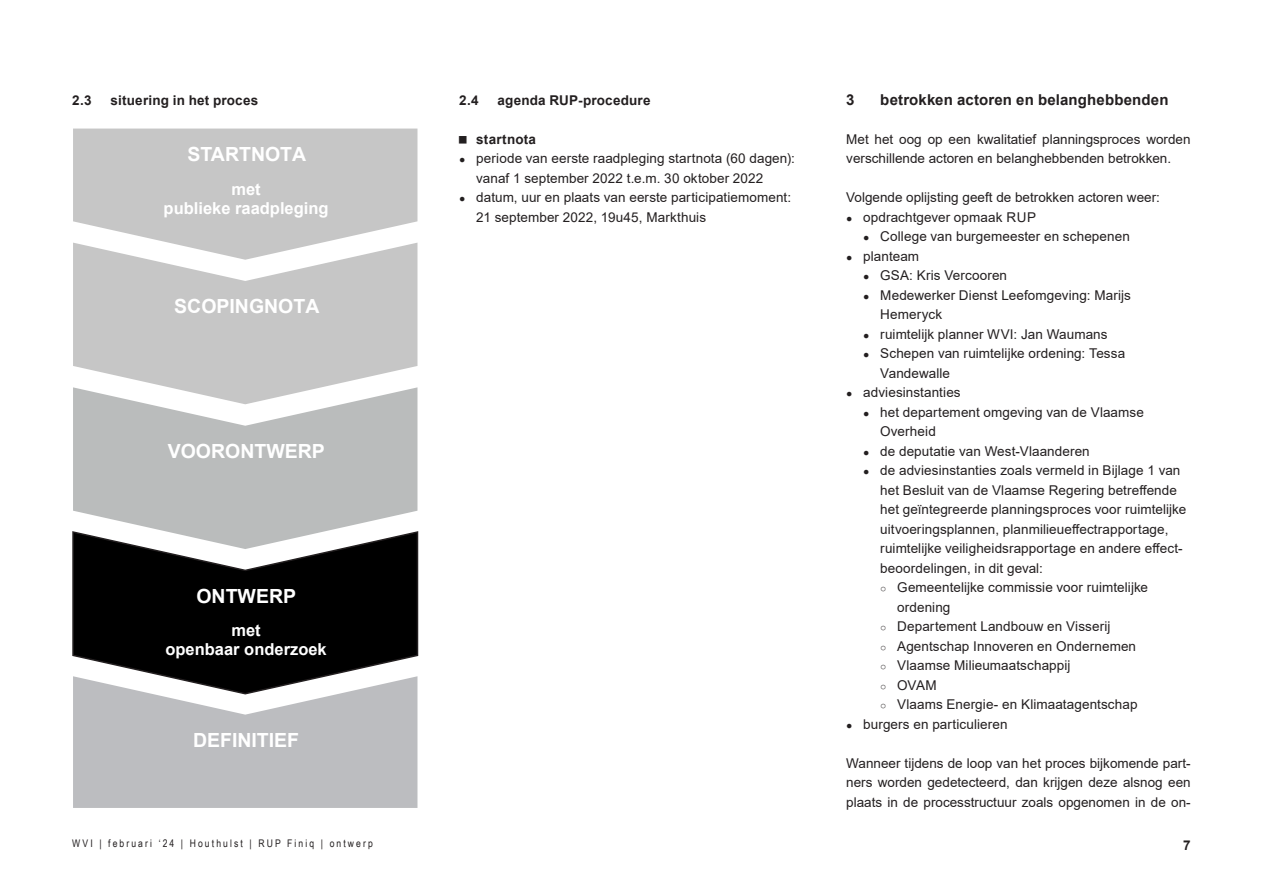
<style>
.page{position:relative;width:1263px;height:893px;background:#fff}
.page>*{position:absolute;margin:0;border:0;box-sizing:border-box;transform-origin:0 0}
.t1{font:700 19.5px "Arial";color:#fff}
.t2{font:700 16.5px/19.8px "Arial";color:#fff;text-align:center}
.t3{font:700 15px "Arial";letter-spacing:.01em;color:#231f20}
.Standaard{font:13.5px/19.5px "Arial";letter-spacing:.005em;color:#231f20}
.t4{font:700 13.5px "Arial";letter-spacing:.015em;color:#231f20}
.t5{font:10.5px "Arial Narrow";letter-spacing:.2em;color:#231f20}
.s1{font-weight:700;font-size:10.5px}
.s2{font-size:10.5px}
</style>
<div class="page">
<div style="left:73px;top:129px;width:344px;height:114px;background:#c6c6c6"></div>
<svg style="left:73px;top:243px;width:344px;height:144px;background:#cecece"></svg>
<svg style="left:73px;top:387px;width:344px;height:143px;background:#c4c5c5"></svg>
<svg style="left:72px;top:530px;width:347px;height:165px;background:#2c2c2c"></svg>
<svg style="left:73px;top:676px;width:344px;height:132px;background:#bdbec0"></svg>
<p class="t4" style="left:72px;top:90px;width:21px">2.3</p>
<p class="t4" style="left:111px;top:90px;width:149px">situering in het proces</p>
<h1 class="t1" style="left:187px;top:140px;width:120px">STARTNOTA</h1>
<p class="t2" style="left:164px;top:179px;width:167px">met<br>publieke raadpleging</p>
<h1 class="t1" style="left:174px;top:293px;width:147px">SCOPINGNOTA</h1>
<h1 class="t1" style="left:168px;top:438px;width:159px">VOORONTWERP</h1>
<h1 class="t1" style="left:196px;top:582px;width:101px">ONTWERP</h1>
<p class="t2" style="left:165px;top:620px;width:163px">met<br>openbaar onderzoek</p>
<h1 class="t1" style="left:193px;top:726px;width:108px">DEFINITIEF</h1>
<p class="t4" style="left:459px;top:90px;width:21px">2.4</p>
<p class="t4" style="left:497px;top:90px;width:154px">agenda RUP-procedure</p>
<p class="t4" style="left:476px;top:129px;width:61px">startnota</p>
<p class="Standaard" style="left:476px;top:148px;width:320px;text-indent:-17px"><span class="s1">●</span> periode van eerste raadpleging startnota (60 dagen): vanaf 1 september 2022 t.e.m. 30 oktober 2022</p>
<p class="Standaard" style="left:476px;top:187px;width:316px;text-indent:-17px"><span class="s1">●</span> datum, uur en plaats van eerste participatiemoment:<br>21 september 2022, 19u45, Markthuis</p>
<p class="t3" style="left:846px;top:89px;width:10px">3</p>
<p class="t3" style="left:880px;top:89px;width:290px">betrokken actoren en belanghebbenden</p>
<p class="Standaard" style="left:846px;top:129px;width:346px">Met het oog op een kwalitatief planningsproces worden verschillende actoren en belanghebbenden betrokken.</p>
<p class="Standaard" style="left:846px;top:187px;width:315px">Volgende oplijsting geeft de betrokken actoren weer:</p>
<p class="Standaard" style="left:846px;top:207px;width:191px"><span class="s1">●</span> opdrachtgever opmaak RUP</p>
<p class="Standaard" style="left:863px;top:226px;width:268px"><span class="s1">●</span> College van burgemeester en schepenen</p>
<p class="Standaard" style="left:846px;top:246px;width:74px"><span class="s1">●</span> planteam</p>
<p class="Standaard" style="left:863px;top:265px;width:145px"><span class="s1">●</span> GSA: Kris Vercooren</p>
<p class="Standaard" style="left:880px;top:285px;width:252px;text-indent:-17px"><span class="s1">●</span> Medewerker Dienst Leefomgeving: Marijs<br>Hemeryck</p>
<p class="Standaard" style="left:863px;top:324px;width:246px"><span class="s1">●</span> ruimtelijk planner WVI: Jan Waumans</p>
<p class="Standaard" style="left:880px;top:343px;width:247px;text-indent:-17px"><span class="s1">●</span> Schepen van ruimtelijke ordening: Tessa<br>Vandewalle</p>
<p class="Standaard" style="left:846px;top:382px;width:116px"><span class="s1">●</span> adviesinstanties</p>
<p class="Standaard" style="left:880px;top:402px;width:265px;text-indent:-17px"><span class="s1">●</span> het departement omgeving van de Vlaamse<br>Overheid</p>
<p class="Standaard" style="left:863px;top:441px;width:228px"><span class="s1">●</span> de deputatie van West-Vlaanderen</p>
<p class="Standaard" style="left:880px;top:460px;width:308px;text-indent:-17px"><span class="s1">●</span> de adviesinstanties zoals vermeld in Bijlage 1 van het Besluit van de Vlaamse Regering betreffende het geïntegreerde planningsproces voor ruimtelijke uitvoeringsplannen, planmilieueffectrapportage, ruimtelijke veiligheidsrapportage en andere effect&shy;beoordelingen, in dit geval:</p>
<p class="Standaard" style="left:897px;top:577px;width:252px;text-indent:-17px"><span class="s2">○</span> Gemeentelijke commissie voor ruimtelijke ordening</p>
<p class="Standaard" style="left:880px;top:616px;width:232px"><span class="s2">○</span> Departement Landbouw en Visserij</p>
<p class="Standaard" style="left:880px;top:636px;width:257px"><span class="s2">○</span> Agentschap Innoveren en Ondernemen</p>
<p class="Standaard" style="left:880px;top:655px;width:192px"><span class="s2">○</span> Vlaamse Milieumaatschappij</p>
<p class="Standaard" style="left:880px;top:675px;width:58px"><span class="s2">○</span> OVAM</p>
<p class="Standaard" style="left:880px;top:694px;width:259px"><span class="s2">○</span> Vlaams Energie- en Klimaatagentschap</p>
<p class="Standaard" style="left:846px;top:714px;width:163px"><span class="s1">●</span> burgers en particulieren</p>
<p class="Standaard" style="left:846px;top:753px;width:346px;text-align:justify">Wanneer tijdens de loop van het proces bijkomende part&shy;ners worden gedetecteerd, dan krijgen deze alsnog een plaats in de processtructuur zoals opgenomen in de on-</p>
<p class="t5" style="left:72px;top:836px;width:302px">WVI | februari ‘24 | Houthulst | RUP Finiq | ontwerp</p>
<p class="t4" style="left:1183px;top:835px;width:9px">7</p>
</div>
